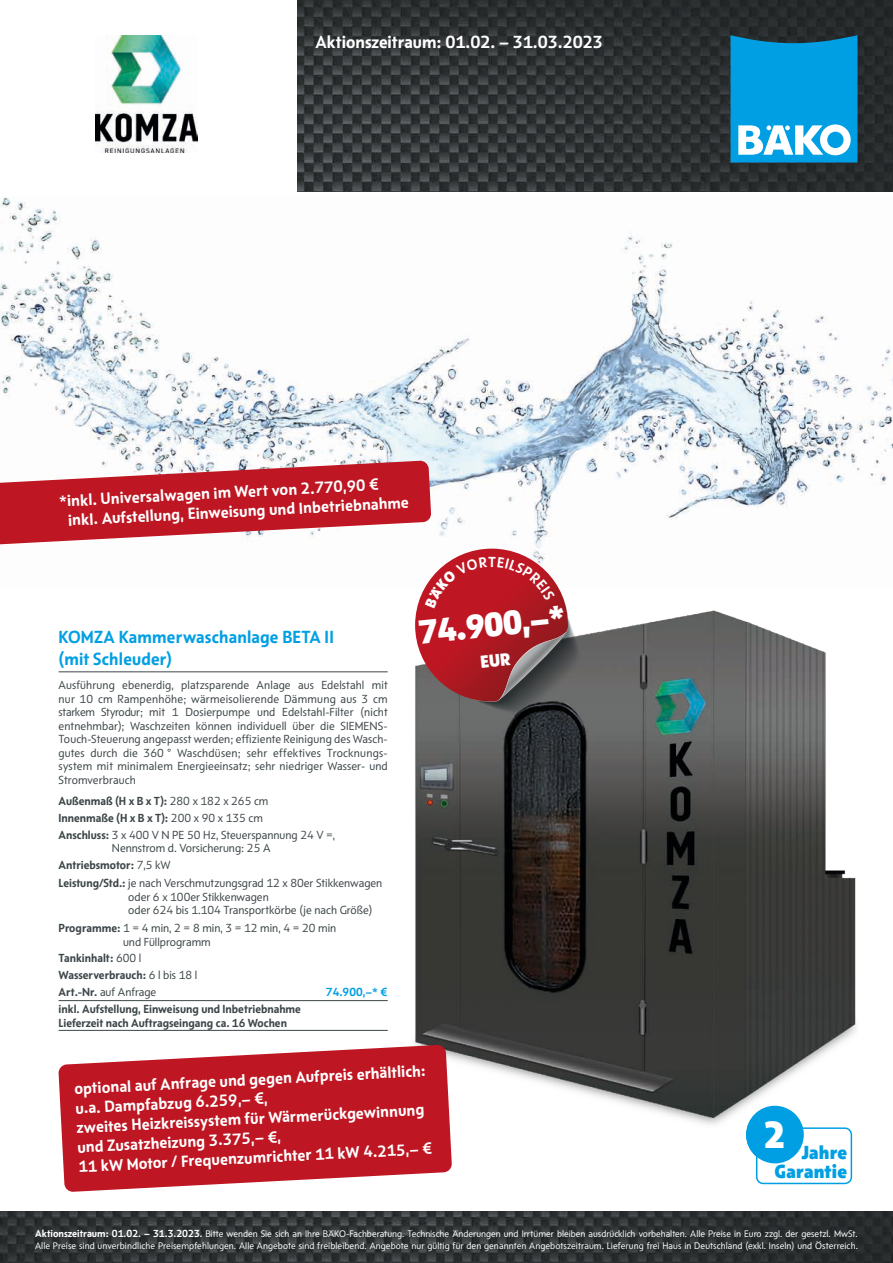
<style>
.page{position:relative;width:893px;height:1263px;background:#fff}
.page>*{position:absolute;margin:0;border:0;box-sizing:border-box;transform-origin:0 0}
.t1{font:800 38.85px "BAEK Otype";color:#fff}
.t2{font:800 34.5px "BAEK Otype";color:#fff}
.t3{font:800 19.5px/19.5px "BAEK Otype";letter-spacing:.01em;color:#009fe3;text-align:right}
.t4{font:700 18px/21.6px "BAEK Otype";letter-spacing:.01em;color:#009fe3}
.t5{font:700 18px "BAEK Otype";color:#fff}
.t6{font:700 16.5px/19.5px "BAEK Otype";color:#fff}
.t7{font:12px/13.5px "BAEK Otype";color:#3d4649}
.t8{font:700 12px/17px "BAEK Otype";color:#3d4649}
.t9{font:700 12px "BAEK Otype";color:#009fe3}
.t10{font:9.75px/12px "BAEK Otype";letter-spacing:.005em;color:#fff}
.s1{font-weight:700}
.s2{font-weight:400}
.s3{font-weight:700;font-size:10.5px}
</style>
<div class="page">
<img style="left:0;top:198px;width:893px;height:321px">
<hr style="left:59px;top:1000px;width:329px;height:1px;background:#3d4649">
<hr style="left:59px;top:1030px;width:329px;height:1px;background:#3d4649">
<svg style="left:756px;top:1161px;width:97px;height:24px"></svg>
<img style="left:415px;top:610px;width:442px;height:551px">
<img style="left:96px;top:35px;width:102px;height:117px">
<img style="left:298px;top:0;width:595px;height:191px">
<svg style="left:58px;top:1045px;width:394px;height:147px;background:#c73842"></svg>
<img style="left:0;top:1211px;width:893px;height:52px">
<svg style="left:730px;top:35px;width:127px;height:128px;background:#23a5dd"></svg>
<svg style="left:0;top:460px;width:582px;height:255px"></svg>
<h3 class="t5" style="left:315px;top:31px;width:289px">Aktionszeitraum: 01.02. – 31.03.2023</h3>
<h3 class="t6" style="left:67px;top:491px;width:343px;text-indent:-8px;rotate:-3deg">*inkl. Universalwagen im Wert von 2.770,90 € inkl. Aufstellung, Einweisung und Inbetriebnahme</h3>
<h3 class="t4" style="left:59px;top:626px;width:277px">KOMZA Kammerwaschanlage BETA II (mit Schleuder)</h3>
<p class="t7" style="left:59px;top:678px;width:331px;text-align:justify">Ausführung ebenerdig, platzsparende Anlage aus Edelstahl mit nur 10 cm Rampenhöhe; wärmeisolierende Dämmung aus 3 cm starkem Styrodur; mit 1 Dosierpumpe und Edelstahl-Filter (nicht entnehmbar); Waschzeiten können individuell über die SIEMENS-Touch-Steuerung angepasst werden; effiziente Reinigung des Wasch&shy;gutes durch die 360 ° Waschdüsen; sehr effektives Trocknungs&shy;system mit minimalem Energieeinsatz; sehr niedriger Wasser- und Stromverbrauch</p>
<p class="t7" style="left:59px;top:792px;width:278px;line-height:16.8px"><span class="s1">Außenmaß (H x B x T):</span> 280 x 182 x 265 cm<br><span class="s1">Innenmaße (H x B x T):</span> 200 x 90 x 135 cm<br><span class="s1">Anschluss:</span> 3 x 400 V N PE 50 Hz, Steuerspannung 24 V =,</p>
<p class="t7" style="left:59px;top:840px;width:213px;line-height:16.6px;text-indent:53px">Nennstrom d. Vorsicherung: 25 A<br><span class="s1">Antriebsmotor:</span> 7,5 kW</p>
<p class="t7" style="left:128px;top:876px;width:256px;text-indent:-70px"><span class="s1">Leistung/Std.:</span> je nach Verschmutzungsgrad 12 x 80er Stikkenwagen oder 6 x 100er Stikkenwagen<br>oder 624 bis 1.104 Transportkörbe (je nach Größe)</p>
<p class="t7" style="left:123px;top:921px;width:215px;text-indent:-64px"><span class="s1">Programme:</span> 1 = 4 min, 2 = 8 min, 3 = 12 min, 4 = 20 min und Füllprogramm</p>
<p class="t8" style="left:59px;top:950px;width:140px">Tankinhalt: <span class="s2">600 l<br></span>Wasserverbrauch: <span class="s2">6 l bis 18 l<br></span>Art.-Nr. <span class="s2">auf Anfrage</span></p>
<p class="t9" style="left:326px;top:985px;width:63px">74.900,–* €</p>
<p class="t8" style="left:59px;top:1002px;width:244px;line-height:13.5px">inkl. Aufstellung, Einweisung und Inbetriebnahme<br>Lieferzeit nach Auftragseingang ca. 16 Wochen</p>
<h2 class="t2" style="left:416px;top:610px;width:149px;rotate:-6deg">74.900,–*</h2>
<h3 class="t6" style="left:74px;top:1079px;width:355px;rotate:-3deg">optional auf Anfrage und gegen Aufpreis erhältlich: u.a. Dampfabzug 6.259,– €,<br>zweites Heizkreissystem für Wärmerückgewinnung und Zusatzheizung 3.375,– €,<br>11 kW Motor / Frequenzumrichter 11 kW 4.215,– €</h3>
<h1 class="t1" style="left:764px;top:1109px;width:23px">2</h1>
<h3 class="t3" style="left:775px;top:1142px;width:74px">Jahre<br>Garantie</h3>
<p class="t10" style="left:35px;top:1227px;width:824px"><span class="s3">Aktionszeitraum: 01.02. – 31.3.2023</span><span class="s1">.</span> Bitte wenden Sie sich an Ihre BÄKO-Fachberatung. Technische Änderungen und Irrtümer bleiben ausdrücklich vorbehalten. Alle Preise in Euro zzgl. der gesetzl. MwSt.<br>Alle Preise sind unverbindliche Preisempfehlungen. Alle Angebote sind freibleibend. Angebote nur gültig für den genannten Angebotszeitraum. Lieferung frei Haus in Deutschland (exkl. Inseln) und Österreich.</p>
</div>
